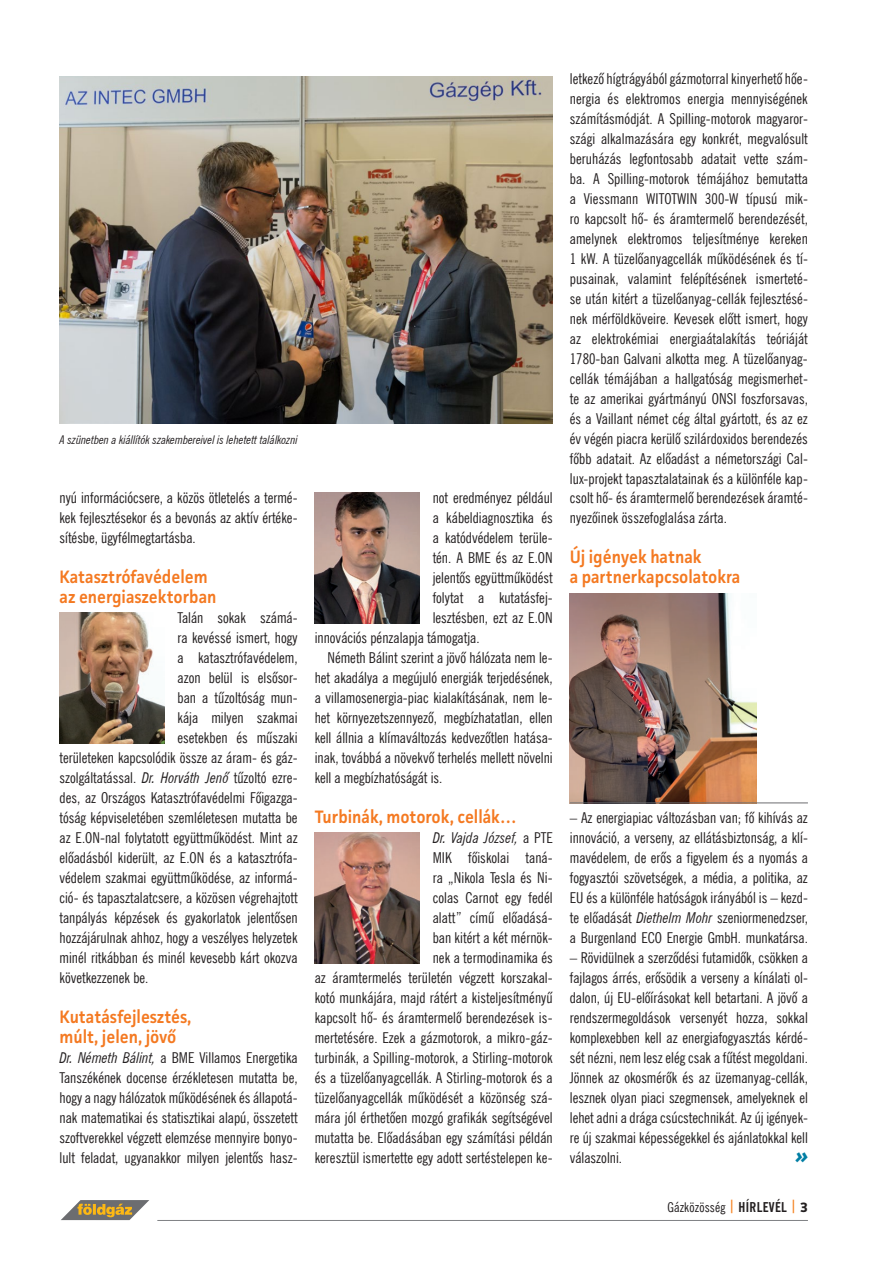
<style>
.page{position:relative;width:893px;height:1263px;background:#fff}
.page>*{position:absolute;margin:0;border:0;box-sizing:border-box;transform-origin:0 0}
.szoveg_-_tompa{font:italic 700 21px "Facit";color:#007ea4}
.cim_-_koz{font:600 18px/20px "Facit";color:#f47921;scale:.92 1}
.szoveg_-_tompa-2{font:15px/20px "News Gothic Condensed";color:#231f20;text-align:justify}
.szoveg{font:15px/20px "News Gothic Condensed";color:#231f20;text-align:justify}
.t1{font:13.5px "News Gothic Condensed";letter-spacing:.01em;color:#231f20}
.kepala{font:italic condensed 12px "News Gothic";color:#231f20}
.s1{font-family:"News Gothic";font-style:italic;font-stretch:condensed}
.s2{font-family:"News Gothic";font-weight:700;font-stretch:condensed;color:#f58220}
.s3{font-family:"News Gothic";font-weight:700;font-stretch:condensed}
.s4{font-family:"Facit";font-weight:700}
</style>
<div class="page">
<hr style="left:157px;top:1220px;width:651px;height:1px;background:#808285">
<svg style="left:61px;top:1200px;width:88px;height:20px"></svg>
<img style="left:60px;top:612px;width:105px;height:131px">
<img style="left:315px;top:492px;width:105px;height:131px">
<img style="left:315px;top:832px;width:105px;height:131px">
<img style="left:570px;top:594px;width:187px;height:208px">
<hr style="left:570px;top:802px;width:238px;height:1px;background:#6c6d70">
<img style="left:60px;top:76px;width:493px;height:347px">
<p class="kepala" style="left:60px;top:432px;width:240px">A szünetben a kiállítók szakembereivel is lehetett találkozni</p>
<p class="szoveg" style="left:60px;top:488px;width:240px">nyú információcsere, a közös ötletelés a termé&shy;kek fejlesztésekor és a bevonás az aktív értéke&shy;sítésbe, ügyfélmegtartásba.</p>
<p class="cim_-_koz" style="left:60px;top:567px;width:172px">Katasztrófavédelem az energiaszektorban</p>
<p class="szoveg_-_tompa-2" style="left:178px;top:608px;width:122px">Talán sokak számá-</p>
<p class="szoveg_-_tompa-2" style="left:178px;top:628px;width:122px">ra kevéssé ismert, hogy</p>
<p class="szoveg_-_tompa-2" style="left:178px;top:648px;width:122px">a katasztrófavédelem,</p>
<p class="szoveg_-_tompa-2" style="left:178px;top:668px;width:122px">azon belül is elsôsor-</p>
<p class="szoveg_-_tompa-2" style="left:178px;top:688px;width:122px">ban a tûzoltóság mun-</p>
<p class="szoveg_-_tompa-2" style="left:178px;top:708px;width:122px">kája milyen szakmai</p>
<p class="szoveg_-_tompa-2" style="left:178px;top:728px;width:122px">esetekben és mûszaki</p>
<p class="szoveg_-_tompa-2" style="left:60px;top:748px;width:240px">területeken kapcsolódik össze az áram- és gáz-</p>
<p class="szoveg_-_tompa-2" style="left:60px;top:768px;width:240px">szolgáltatással. <span class="s1">Dr. Horváth Jenô</span> tûzoltó ezre-</p>
<p class="szoveg_-_tompa-2" style="left:60px;top:788px;width:240px">des, az Országos Katasztrófavédelmi Fôigazga-</p>
<p class="szoveg_-_tompa-2" style="left:60px;top:808px;width:240px">tóság képviseletében szemléletesen mutatta be</p>
<p class="szoveg_-_tompa-2" style="left:60px;top:828px;width:240px">az E.ON-nal folytatott együttmûködést. Mint az</p>
<p class="szoveg_-_tompa-2" style="left:60px;top:848px;width:240px">elôadásból kiderült, az E.ON és a katasztrófa-</p>
<p class="szoveg_-_tompa-2" style="left:60px;top:868px;width:240px">védelem szakmai együttmûködése, az informá-</p>
<p class="szoveg_-_tompa-2" style="left:60px;top:888px;width:240px">ció- és tapasztalatcsere, a közösen végrehajtott</p>
<p class="szoveg_-_tompa-2" style="left:60px;top:908px;width:240px">tanpályás képzések és gyakorlatok jelentôsen</p>
<p class="szoveg_-_tompa-2" style="left:60px;top:928px;width:240px">hozzájárulnak ahhoz, hogy a veszélyes helyzetek</p>
<p class="szoveg_-_tompa-2" style="left:60px;top:948px;width:240px">minél ritkábban és minél kevesebb kárt okozva</p>
<p class="szoveg_-_tompa-2" style="left:60px;top:968px;width:90px">következzenek be.</p>
<p class="cim_-_koz" style="left:60px;top:1006px;width:145px">Kutatásfejlesztés, múlt, jelen, jövő</p>
<p class="szoveg_-_tompa-2" style="left:60px;top:1048px;width:240px"><span class="s1">Dr. Németh Bálint,</span> a BME Villamos Energetika Tanszékének docense érzékletesen mutatta be, hogy a nagy hálózatok mûködésének és állapotá&shy;nak matematikai és statisztikai alapú, összetett szoftverekkel végzett elemzése mennyire bonyo&shy;lult feladat, ugyanakkor milyen jelentôs hasz-</p>
<p class="szoveg_-_tompa-2" style="left:433px;top:488px;width:122px">not eredményez például</p>
<p class="szoveg_-_tompa-2" style="left:433px;top:508px;width:122px">a kábeldiagnosztika és</p>
<p class="szoveg_-_tompa-2" style="left:433px;top:528px;width:122px">a katódvédelem terüle-</p>
<p class="szoveg_-_tompa-2" style="left:433px;top:548px;width:122px">tén. A BME és az E.ON</p>
<p class="szoveg_-_tompa-2" style="left:433px;top:568px;width:122px">jelentôs együttmûködést</p>
<p class="szoveg_-_tompa-2" style="left:433px;top:588px;width:122px">folytat a kutatásfej-</p>
<p class="szoveg_-_tompa-2" style="left:433px;top:608px;width:122px">lesztésben, ezt az E.ON</p>
<p class="szoveg_-_tompa-2" style="left:315px;top:628px;width:166px">innovációs pénzalapja támogatja.</p>
<p class="szoveg" style="left:315px;top:648px;width:240px;text-indent:13px">Németh Bálint szerint a jövô hálózata nem le&shy;het akadálya a megújuló energiák terjedésének, a villamosenergia-piac kialakításának, nem le&shy;het környezetszennyezô, megbízhatatlan, ellen kell állnia a klímaváltozás kedvezôtlen hatása&shy;inak, továbbá a növekvô terhelés mellett növelni kell a megbízhatóságát is.</p>
<p class="cim_-_koz" style="left:315px;top:807px;width:221px">Turbinák, motorok, cellák…</p>
<p class="szoveg_-_tompa-2" style="left:315px;top:828px;width:240px;text-align:right"><span class="s1">Dr. Vajda József,</span> a PTE<br>MIK fôiskolai taná-<br>ra „Nikola Tesla és Ni-<br>colas Carnot egy fedél<br>alatt” címû elôadásá-<br>ban kitért a két mérnök-<br>nek a termodinamika és<br>az áramtermelés területén végzett korszakal&shy;kotó munkájára, majd rátért a kisteljesítményû kapcsolt hô- és áramtermelô berendezések is&shy;mertetésére. Ezek a gázmotorok, a mikro-gáz&shy;turbinák, a Spilling-motorok, a Stirling-motorok és a tüzelôanyagcellák. A Stirling-motorok és a tüzelôanyagcellák mûködését a közönség szá&shy;mára jól érthetôen mozgó grafikák segítségével mutatta be. Elôadásában egy számítási példán keresztül ismertette egy adott sertéstelepen ke-</p>
<p class="szoveg_-_tompa-2" style="left:570px;top:68px;width:240px">letkezô hígtrágyából gázmotorral kinyerhetô hôe&shy;nergia és elektromos energia mennyiségének számításmódját. A Spilling-motorok magyaror&shy;szági alkalmazására egy konkrét, megvalósult beruházás legfontosabb adatait vette szám&shy;ba. A Spilling-motorok témájához bemutatta a Viessmann WITOTWIN 300-W típusú mik&shy;ro kapcsolt hô- és áramtermelô berendezését, amelynek elektromos teljesítménye kereken 1 kW. A tüzelôanyagcellák mûködésének és tí&shy;pusainak, valamint felépítésének ismerteté&shy;se után kitért a tüzelôanyag-cellák fejlesztésé&shy;nek mérföldköveire. Kevesek elôtt ismert, hogy az elektrokémiai energiaátalakítás teóriáját 1780-ban Galvani alkotta meg. A tüzelôanyag&shy;cellák témájában a hallgatóság megismerhet&shy;te az amerikai gyártmányú ONSI foszforsavas, és a Vaillant német cég által gyártott, és az ez év végén piacra kerülô szilárdoxidos berendezés fôbb adatait. Az elôadást a németországi Cal&shy;lux-projekt tapasztalatainak és a különféle kap&shy;csolt hô- és áramtermelô berendezések áramté&shy;nyezôinek összefoglalása zárta.</p>
<p class="cim_-_koz" style="left:570px;top:547px;width:187px">Új igények hatnak<br>a partnerkapcsolatokra</p>
<p class="szoveg_-_tompa-2" style="left:570px;top:808px;width:240px">– Az energiapiac változásban van; fô kihívás az innováció, a verseny, az ellátásbiztonság, a klí&shy;mavédelem, de erôs a figyelem és a nyomás a fogyasztói szövetségek, a média, a politika, az EU és a különféle hatóságok irányából is – kezd&shy;te elôadását <span class="s1">Diethelm Mohr</span> szeniormenedzser, a Burgenland ECO Energie GmbH. munkatársa.</p>
<p class="szoveg_-_tompa-2" style="left:570px;top:948px;width:240px">– Rövidülnek a szerzôdési futamidôk, csökken a fajlagos árrés, erôsödik a verseny a kínálati ol&shy;dalon, új EU-elôírásokat kell betartani. A jövô a rendszermegoldások versenyét hozza, sokkal komplexebben kell az energiafogyasztás kérdé&shy;sét nézni, nem lesz elég csak a fûtést megoldani.<br>Jönnek az okosmérôk és az üzemanyag-cellák, lesznek olyan piaci szegmensek, amelyeknek el lehet adni a drága csúcstechnikát. Az új igények&shy;re új szakmai képességekkel és ajánlatokkal kell válaszolni.</p>
<p class="szoveg_-_tompa" style="left:795px;top:1143px;width:14px">»</p>
<p class="t1" style="left:667px;top:1199px;width:142px">Gázközösség <span class="s2">|</span> <span class="s3">HÍRLEVÉL</span> <span class="s2">|</span> <span class="s4">3</span></p>
</div>
